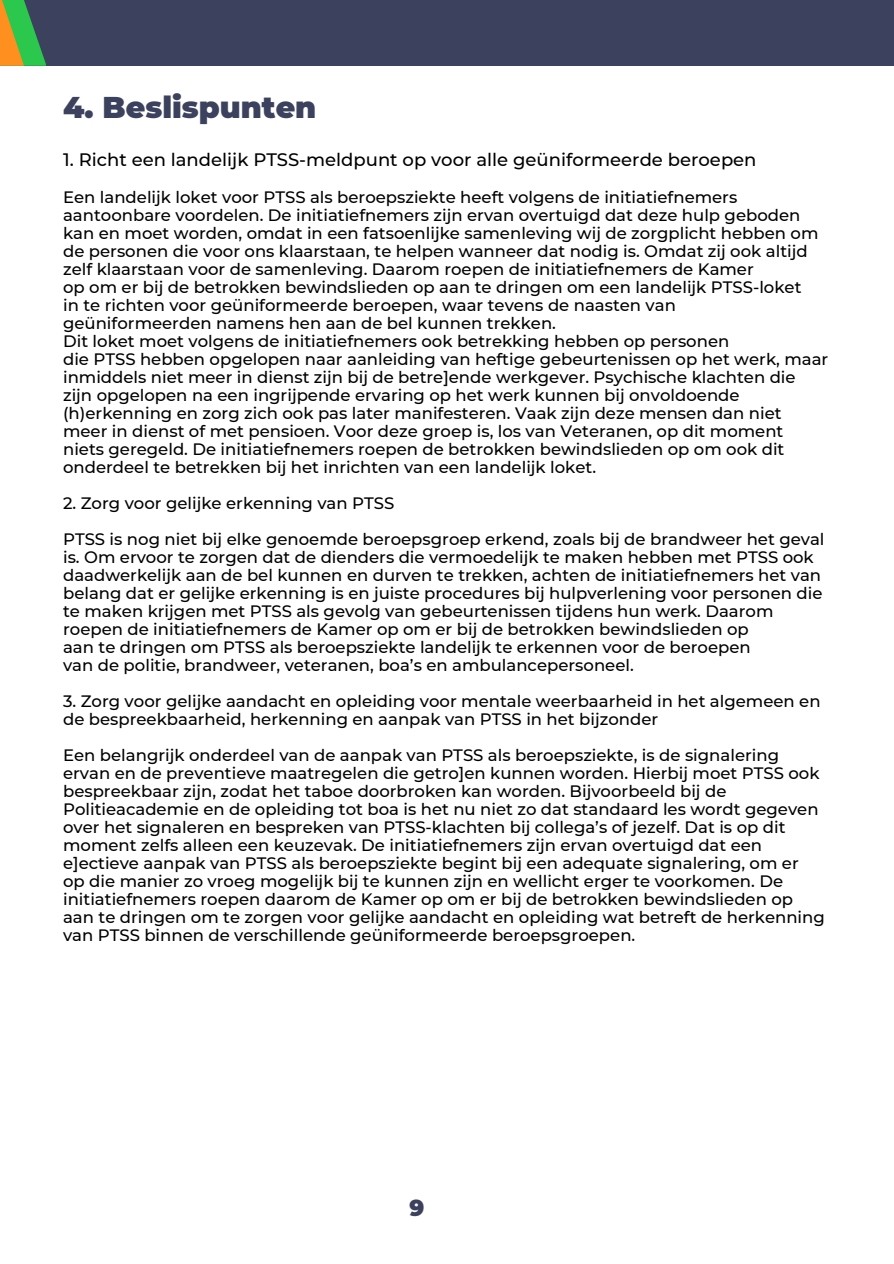
<style>
.page{position:relative;width:894px;height:1264px;background:#fff}
.page>*{position:absolute;margin:0;border:0;box-sizing:border-box;transform-origin:0 0}
.t1{font:900 30px "Montserrat";color:#3c415d}
.t2{font:900 22.5px "Montserrat";color:#3c415d}
.t3{font:500 18px "Montserrat";color:#000}
.t4{font:500 16.5px "Montserrat";color:#000}
</style>
<div class="page">
<div style="left:0;top:0;width:893px;height:66px;background:#3c415d"></div>
<svg style="left:24px;top:0;width:22px;height:66px"></svg>
<svg style="left:0;top:0;width:24px;height:66px;background:#9da934"></svg>
<h1 class="t1" style="left:63px;top:89px;width:255px">4. Beslispunten</h1>
<p class="t3" style="left:63px;top:148px;width:694px">1. Richt een landelijk PTSS-meldpunt op voor alle geüniformeerde beroepen</p>
<p class="t4" style="left:63px;top:187px;width:675px">Een landelijk loket voor PTSS als beroepsziekte heeft volgens de initiatiefnemers</p>
<p class="t4" style="left:63px;top:205px;width:738px">aantoonbare voordelen. De initiatiefnemers zijn ervan overtuigd dat deze hulp geboden</p>
<p class="t4" style="left:63px;top:223px;width:756px">kan en moet worden, omdat in een fatsoenlijke samenleving wij de zorgplicht hebben om</p>
<p class="t4" style="left:63px;top:241px;width:746px">de personen die voor ons klaarstaan, te helpen wanneer dat nodig is. Omdat zij ook altijd</p>
<p class="t4" style="left:63px;top:259px;width:692px">zelf klaarstaan voor de samenleving. Daarom roepen de initiatiefnemers de Kamer</p>
<p class="t4" style="left:63px;top:277px;width:739px">op om er bij de betrokken bewindslieden op aan te dringen om een landelijk PTSS-loket</p>
<p class="t4" style="left:63px;top:295px;width:614px">in te richten voor geüniformeerde beroepen, waar tevens de naasten van</p>
<p class="t4" style="left:63px;top:313px;width:494px">geüniformeerden namens hen aan de bel kunnen trekken.</p>
<p class="t4" style="left:63px;top:331px;width:667px">Dit loket moet volgens de initiatiefnemers ook betrekking hebben op personen</p>
<p class="t4" style="left:63px;top:349px;width:766px">die PTSS hebben opgelopen naar aanleiding van heftige gebeurtenissen op het werk, maar</p>
<p class="t4" style="left:63px;top:367px;width:733px">inmiddels niet meer in dienst zijn bij de betre]ende werkgever. Psychische klachten die</p>
<p class="t4" style="left:63px;top:385px;width:677px">zijn opgelopen na een ingrijpende ervaring op het werk kunnen bij onvoldoende</p>
<p class="t4" style="left:63px;top:403px;width:719px">(h)erkenning en zorg zich ook pas later manifesteren. Vaak zijn deze mensen dan niet</p>
<p class="t4" style="left:63px;top:421px;width:721px">meer in dienst of met pensioen. Voor deze groep is, los van Veteranen, op dit moment</p>
<p class="t4" style="left:63px;top:439px;width:722px">niets geregeld. De initiatiefnemers roepen de betrokken bewindslieden op om ook dit</p>
<p class="t4" style="left:63px;top:457px;width:534px">onderdeel te betrekken bij het inrichten van een landelijk loket.</p>
<p class="t4" style="left:63px;top:493px;width:332px">2. Zorg voor gelijke erkenning van PTSS</p>
<p class="t4" style="left:63px;top:529px;width:762px">PTSS is nog niet bij elke genoemde beroepsgroep erkend, zoals bij de brandweer het geval</p>
<p class="t4" style="left:63px;top:547px;width:752px">is. Om ervoor te zorgen dat de dienders die vermoedelijk te maken hebben met PTSS ook</p>
<p class="t4" style="left:63px;top:565px;width:759px">daadwerkelijk aan de bel kunnen en durven te trekken, achten de initiatiefnemers het van</p>
<p class="t4" style="left:63px;top:583px;width:760px">belang dat er gelijke erkenning is en juiste procedures bij hulpverlening voor personen die</p>
<p class="t4" style="left:63px;top:601px;width:711px">te maken krijgen met PTSS als gevolg van gebeurtenissen tijdens hun werk. Daarom</p>
<p class="t4" style="left:63px;top:619px;width:687px">roepen de initiatiefnemers de Kamer op om er bij de betrokken bewindslieden op</p>
<p class="t4" style="left:63px;top:637px;width:689px">aan te dringen om PTSS als beroepsziekte landelijk te erkennen voor de beroepen</p>
<p class="t4" style="left:63px;top:655px;width:572px">van de politie, brandweer, veteranen, boa’s en ambulancepersoneel.</p>
<p class="t4" style="left:63px;top:691px;width:758px">3. Zorg voor gelijke aandacht en opleiding voor mentale weerbaarheid in het algemeen en</p>
<p class="t4" style="left:63px;top:709px;width:596px">de bespreekbaarheid, herkenning en aanpak van PTSS in het bijzonder</p>
<p class="t4" style="left:63px;top:745px;width:717px">Een belangrijk onderdeel van de aanpak van PTSS als beroepsziekte, is de signalering</p>
<p class="t4" style="left:63px;top:763px;width:757px">ervan en de preventieve maatregelen die getro]en kunnen worden. Hierbij moet PTSS ook</p>
<p class="t4" style="left:63px;top:781px;width:664px">bespreekbaar zijn, zodat het taboe doorbroken kan worden. Bijvoorbeeld bij de</p>
<p class="t4" style="left:63px;top:799px;width:756px">Politieacademie en de opleiding tot boa is het nu niet zo dat standaard les wordt gegeven</p>
<p class="t4" style="left:63px;top:817px;width:723px">over het signaleren en bespreken van PTSS-klachten bij collega’s of jezelf. Dat is op dit</p>
<p class="t4" style="left:63px;top:835px;width:700px">moment zelfs alleen een keuzevak. De initiatiefnemers zijn ervan overtuigd dat een</p>
<p class="t4" style="left:63px;top:853px;width:737px">e]ectieve aanpak van PTSS als beroepsziekte begint bij een adequate signalering, om er</p>
<p class="t4" style="left:63px;top:871px;width:721px">op die manier zo vroeg mogelijk bij te kunnen zijn en wellicht erger te voorkomen. De</p>
<p class="t4" style="left:63px;top:889px;width:731px">initiatiefnemers roepen daarom de Kamer op om er bij de betrokken bewindslieden op</p>
<p class="t4" style="left:63px;top:907px;width:763px">aan te dringen om te zorgen voor gelijke aandacht en opleiding wat betreft de herkenning</p>
<p class="t4" style="left:63px;top:925px;width:573px">van PTSS binnen de verschillende geüniformeerde beroepsgroepen.</p>
<p class="t2" style="left:409px;top:1194px;width:16px">9</p>
</div>
